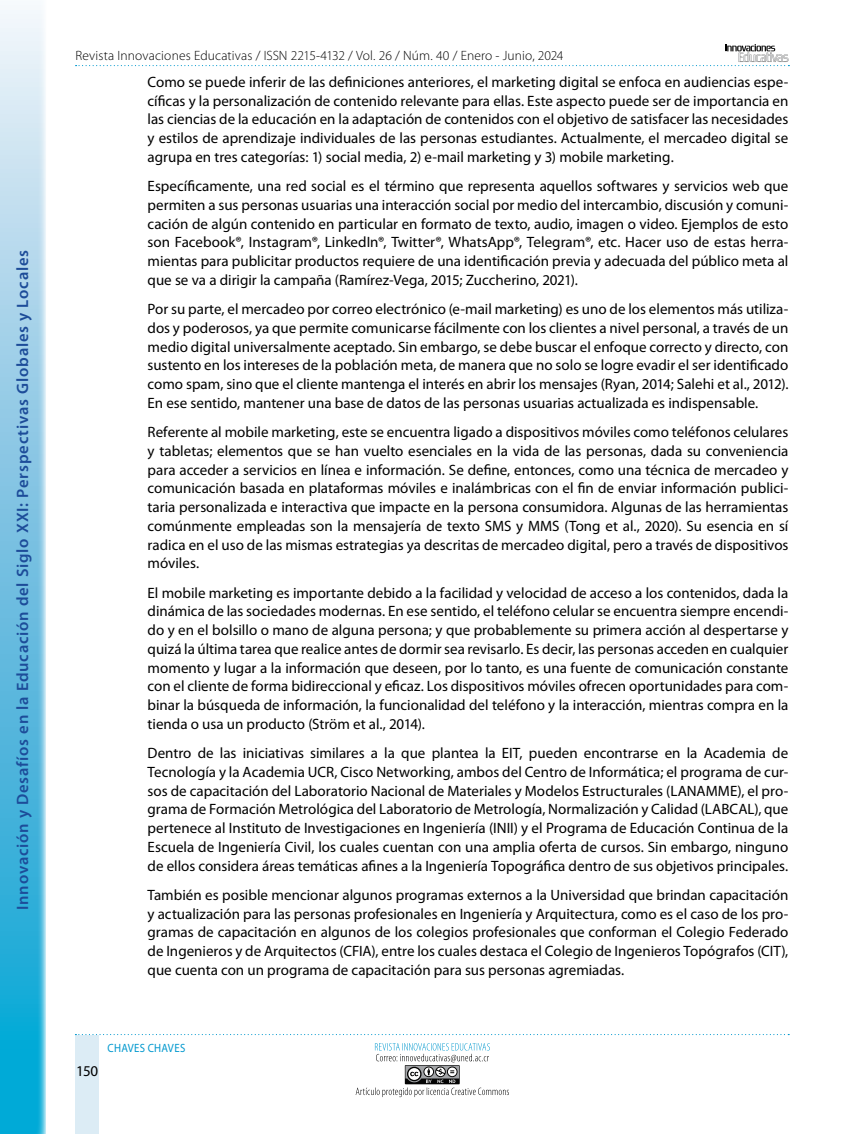
<style>
.page{position:relative;width:864px;height:1134px;background:#fff}
.page>*{position:absolute;margin:0;border:0;box-sizing:border-box;transform-origin:0 0}
.t1{font:600 16.5px "Myriad Pro";letter-spacing:.05em;color:#1d4c99}
.t2{font:15px/18.8px "Myriad Pro";color:#000;text-align:justify}
.t3{font:300 13.5px "Myriad Pro";letter-spacing:.01em;color:#000}
.t4{font:12px "Myriad Pro";letter-spacing:.025em;color:#0098ce;scale:.9 1}
</style>
<div class="page">
<svg style="left:76px;top:44px;width:713px;height:22px"></svg>
<div style="left:76px;top:1035px;width:23px;height:99px;background:#dcecf5"></div>
<svg style="left:75px;top:1034px;width:714px;height:1px"></svg>
<svg style="left:356px;top:1043px;width:153px;height:54px"></svg>
<svg style="left:0;top:10px;width:46px;height:1124px;background:#79c6e4"></svg>
<p class="t1" style="left:13px;top:910px;width:661px;rotate:-90deg">Innovación y Desafíos en la Educación del Siglo XXI: Perspectivas Globales y Locales</p>
<p class="t3" style="left:76px;top:48px;width:489px">Revista Innovaciones Educativas / ISSN 2215-4132 / Vol. 26 / Núm. 40 / Enero - Junio, 2024</p>
<p class="t2" style="left:148px;top:73px;width:642px">Como se puede inferir de las definiciones anteriores, el marketing digital se enfoca en audiencias espe&shy;cíficas y la personalización de contenido relevante para ellas. Este aspecto puede ser de importancia en las ciencias de la educación en la adaptación de contenidos con el objetivo de satisfacer las necesidades y estilos de aprendizaje individuales de las personas estudiantes. Actualmente, el mercadeo digital se agrupa en tres categorías: 1) social media, 2) e-mail marketing y 3) mobile marketing.</p>
<p class="t2" style="left:148px;top:177px;width:642px">Específicamente, una red social es el término que representa aquellos softwares y servicios web que permiten a sus personas usuarias una interacción social por medio del intercambio, discusión y comuni&shy;cación de algún contenido en particular en formato de texto, audio, imagen o video. Ejemplos de esto son Facebook®, Instagram®, LinkedIn®, Twitter®, WhatsApp®, Telegram®, etc. Hacer uso de estas herra&shy;mientas para publicitar productos requiere de una identificación previa y adecuada del público meta al que se va a dirigir la campaña (Ramírez-Vega, 2015; Zuccherino, 2021).</p>
<p class="t2" style="left:148px;top:300px;width:642px">Por su parte, el mercadeo por correo electrónico (e-mail marketing) es uno de los elementos más utiliza&shy;dos y poderosos, ya que permite comunicarse fácilmente con los clientes a nivel personal, a través de un medio digital universalmente aceptado. Sin embargo, se debe buscar el enfoque correcto y directo, con sustento en los intereses de la población meta, de manera que no solo se logre evadir el ser identificado como spam, sino que el cliente mantenga el interés en abrir los mensajes (Ryan, 2014; Salehi et al., 2012).<br>En ese sentido, mantener una base de datos de las personas usuarias actualizada es indispensable.</p>
<p class="t2" style="left:148px;top:423px;width:642px">Referente al mobile marketing, este se encuentra ligado a dispositivos móviles como teléfonos celulares y tabletas; elementos que se han vuelto esenciales en la vida de las personas, dada su conveniencia para acceder a servicios en línea e información. Se define, entonces, como una técnica de mercadeo y comunicación basada en plataformas móviles e inalámbricas con el fin de enviar información publici&shy;taria personalizada e interactiva que impacte en la persona consumidora. Algunas de las herramientas comúnmente empleadas son la mensajería de texto SMS y MMS (Tong et al., 2020). Su esencia en sí radica en el uso de las mismas estrategias ya descritas de mercadeo digital, pero a través de dispositivos móviles.</p>
<p class="t2" style="left:148px;top:583px;width:642px">El mobile marketing es importante debido a la facilidad y velocidad de acceso a los contenidos, dada la dinámica de las sociedades modernas. En ese sentido, el teléfono celular se encuentra siempre encendi&shy;do y en el bolsillo o mano de alguna persona; y que probablemente su primera acción al despertarse y quizá la última tarea que realice antes de dormir sea revisarlo. Es decir, las personas acceden en cualquier momento y lugar a la información que deseen, por lo tanto, es una fuente de comunicación constante con el cliente de forma bidireccional y eficaz. Los dispositivos móviles ofrecen oportunidades para com&shy;binar la búsqueda de información, la funcionalidad del teléfono y la interacción, mientras compra en la tienda o usa un producto (Ström et al., 2014).</p>
<p class="t2" style="left:148px;top:744px;width:642px">Dentro de las iniciativas similares a la que plantea la EIT, pueden encontrarse en la Academia de Tecnología y la Academia UCR, Cisco Networking, ambos del Centro de Informática; el programa de cur&shy;sos de capacitación del Laboratorio Nacional de Materiales y Modelos Estructurales (LANAMME), el pro&shy;grama de Formación Metrológica del Laboratorio de Metrología, Normalización y Calidad (LABCAL), que pertenece al Instituto de Investigaciones en Ingeniería (INII) y el Programa de Educación Continua de la Escuela de Ingeniería Civil, los cuales cuentan con una amplia oferta de cursos. Sin embargo, ninguno de ellos considera áreas temáticas afines a la Ingeniería Topográfica dentro de sus objetivos principales.</p>
<p class="t2" style="left:148px;top:886px;width:642px">También es posible mencionar algunos programas externos a la Universidad que brindan capacitación y actualización para las personas profesionales en Ingeniería y Arquitectura, como es el caso de los pro&shy;gramas de capacitación en algunos de los colegios profesionales que conforman el Colegio Federado de Ingenieros y de Arquitectos (CFIA), entre los cuales destaca el Colegio de Ingenieros Topógrafos (CIT), que cuenta con un programa de capacitación para sus personas agremiadas.</p>
<p class="t2" style="left:76px;top:1062px;width:23px">150</p>
<p class="t4" style="left:108px;top:1041px;width:88px">CHAVES CHAVES</p>
</div>
